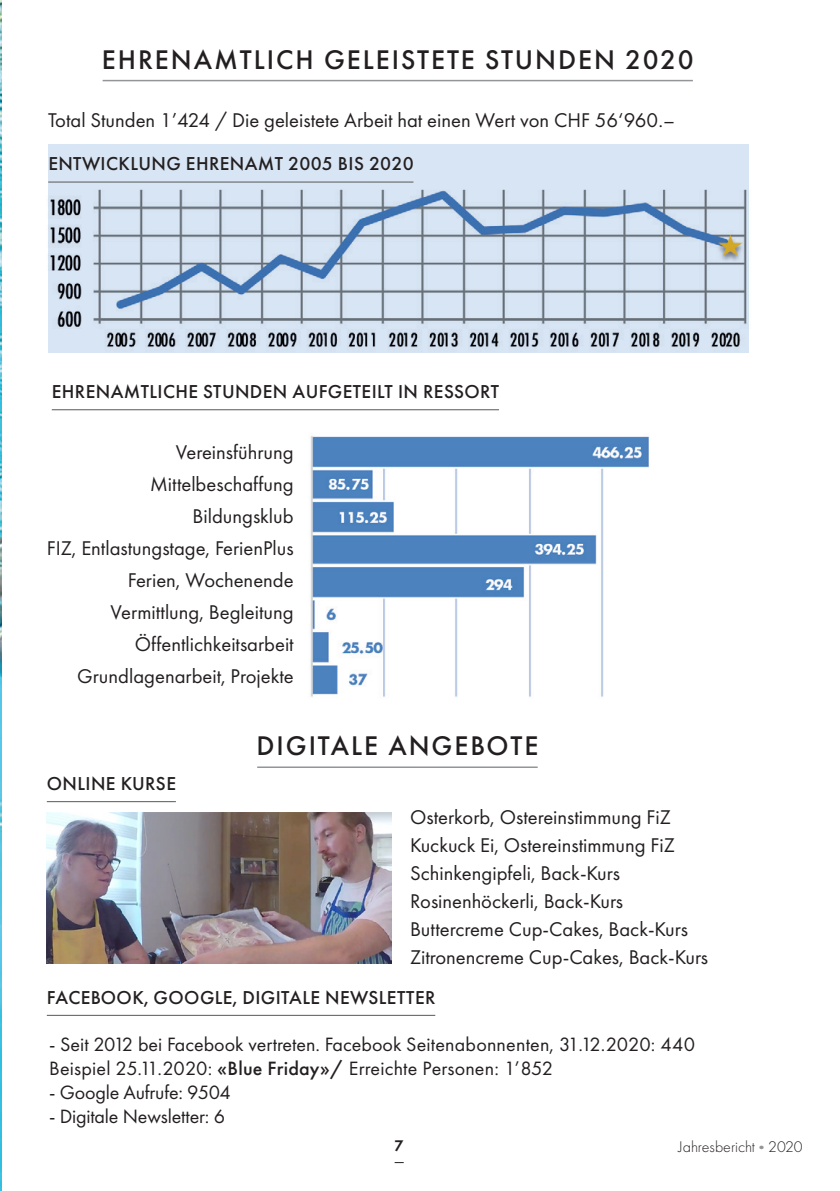
<style>
.page{position:relative;width:840px;height:1191px;background:#fff}
.page>*{position:absolute;margin:0;border:0;box-sizing:border-box;transform-origin:0 0}
.t1{font:500 28px "Futura PT";letter-spacing:.07em;color:#231f20}
.t2{font:20.6px/32px "Futura PT";color:#231f20;text-align:right}
.t3{font:20px/24px "Futura PT";color:#231f20}
.t4{font:500 19.4px "Futura PT";letter-spacing:.02em;color:#231f20}
.t5{font:300 16px "Futura PT";color:#231f20}
.t6{font:600 16px "Futura PT";color:#231f20}
.s1{font-weight:500}
</style>
<div class="page">
<img style="left:0;top:0;width:1px;height:1191px">
<div style="left:48px;top:144px;width:700px;height:209px;background:#d8e5f4"></div>
<hr style="left:103px;top:80px;width:589px;height:1px;background:#939598">
<hr style="left:52px;top:409px;width:446px;height:1px;background:#57585a">
<hr style="left:48px;top:181px;width:365px;height:1px;background:#57585a">
<img style="left:50px;top:187px;width:699px;height:165px">
<img style="left:310px;top:436px;width:339px;height:261px">
<hr style="left:257px;top:766px;width:280px;height:2px;background:#939598">
<img style="left:47px;top:813px;width:344px;height:150px">
<hr style="left:47px;top:801px;width:129px;height:1px;background:#57585a">
<hr style="left:47px;top:1014px;width:388px;height:1px;background:#57585a">
<h1 class="t1" style="left:102px;top:42px;width:593px">EHRENAMTLICH GELEISTETE STUNDEN 2020</h1>
<p class="t2" style="left:48px;top:104px;width:628px">Total Stunden 1’424 / Die geleistete Arbeit hat einen Wert von CHF 56‘960.–</p>
<p class="t4" style="left:48px;top:152px;width:367px">ENTWICKLUNG EHRENAMT 2005 BIS 2020</p>
<p class="t4" style="left:52px;top:380px;width:448px">EHRENAMTLICHE STUNDEN AUFGETEILT IN RESSORT</p>
<p class="t2" style="left:47px;top:436px;width:248px">Vereinsführung<br>Mittelbeschaffung<br>Bildungsklub<br>FIZ, Entlastungstage, FerienPlus<br>Ferien, Wochenende<br>Vermittlung, Begleitung<br>Öffentlichkeitsarbeit<br>Grundlagenarbeit, Projekte</p>
<p class="t4" style="left:47px;top:771px;width:131px">ONLINE KURSE</p>
<h1 class="t1" style="left:256px;top:729px;width:283px">DIGITALE ANGEBOTE</h1>
<p class="t2" style="left:410px;top:802px;width:299px;line-height:28px;text-align:left">Osterkorb, Ostereinstimmung FiZ Kuckuck Ei, Ostereinstimmung FiZ Schinkengipfeli, Back-Kurs Rosinenhöckerli, Back-Kurs Buttercreme Cup-Cakes, Back-Kurs Zitronencreme Cup-Cakes, Back-Kurs</p>
<p class="t4" style="left:47px;top:985px;width:390px">FACEBOOK, GOOGLE, DIGITALE NEWSLETTER</p>
<p class="t3" style="left:49px;top:1032px;width:647px">- Seit 2012 bei Facebook vertreten. Facebook Seitenabonnenten, 31.12.2020: 440<br>Beispiel 25.11.2020: <span class="s1">«Blue Friday»/</span> Erreichte Personen: 1 852</p>
<p class="t3" style="left:515px;top:1044px;width:6px">,</p>
<p class="t3" style="left:49px;top:1080px;width:183px">- Google Aufrufe: 9504</p>
<p class="t3" style="left:49px;top:1104px;width:177px">- Digitale Newsletter: 6</p>
<p class="t6" style="left:394px;top:1135px;width:11px">7</p>
<p class="t5" style="left:678px;top:1137px;width:126px">Jahresbericht <sup>.</sup> 2020</p>
</div>
